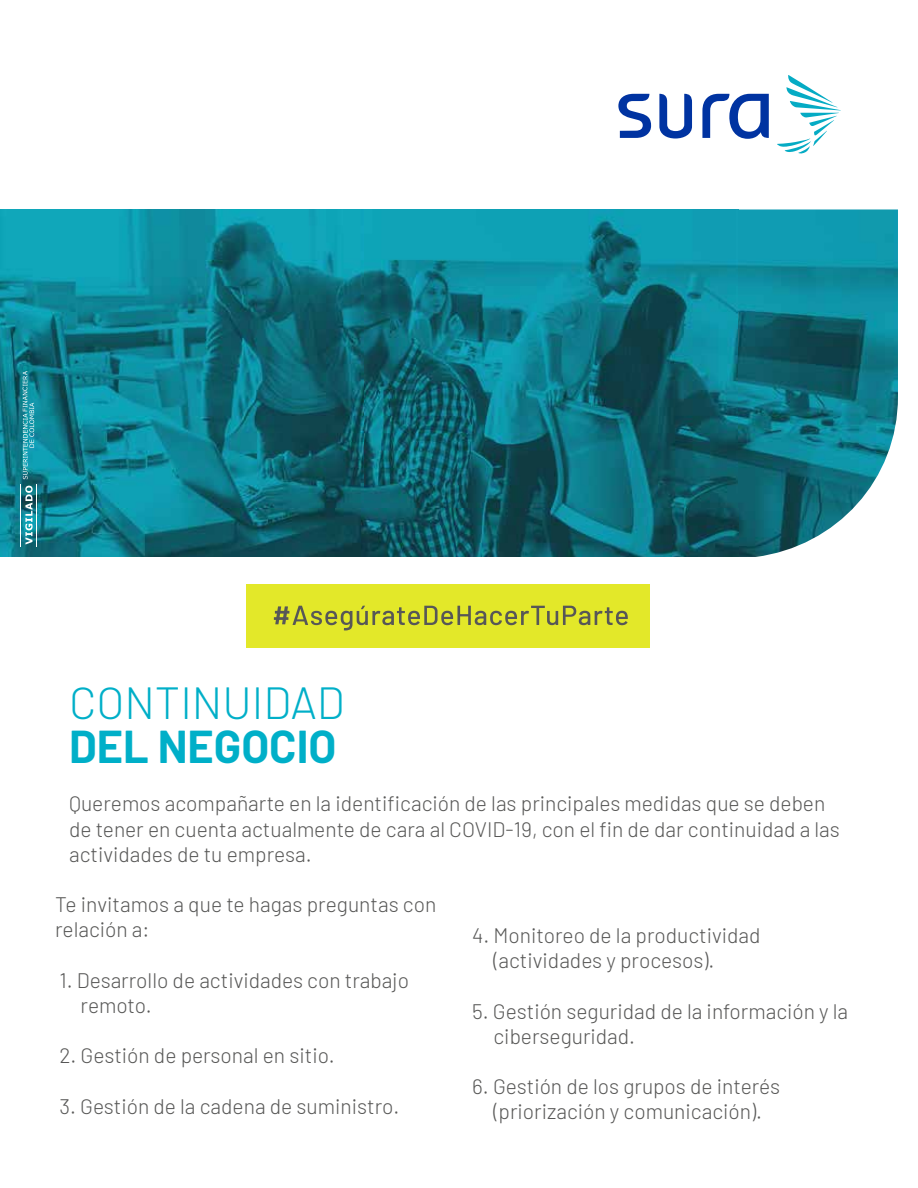
<style>
.page{position:relative;width:918px;height:1188px;background:#fff}
.page>*{position:absolute;margin:0;border:0;box-sizing:border-box;transform-origin:0 0}
.t1{font:300 45px "Barlow";color:#00afc8}
.t2{font:700 45px "Barlow";color:#00afc8}
.t3{font:300 21px/25.2px "Barlow";color:#575756}
</style>
<div class="page">
<svg style="left:618px;top:94px;width:151px;height:45px"></svg>
<svg style="left:777px;top:75px;width:64px;height:79px"></svg>
<div style="left:247px;top:585px;width:403px;height:63px;background:#e3e829"></div>
<svg style="left:274px;top:606px;width:354px;height:24px"></svg>
<img style="left:0;top:209px;width:898px;height:348px">
<svg style="left:25px;top:486px;width:8px;height:59px"></svg>
<hr style="left:20px;top:484px;width:1px;height:63px;background:#fff">
<hr style="left:36px;top:484px;width:1px;height:63px;background:#fff">
<svg style="left:23px;top:371px;width:11px;height:108px"></svg>
<h1 class="t1" style="left:69px;top:671px;width:277px">CONTINUIDAD</h1>
<h1 class="t2" style="left:69px;top:713px;width:269px">DEL NEGOCIO</h1>
<p class="t3" style="left:69px;top:790px;width:772px">Queremos acompañarte en la identificación de las principales medidas que se deben de tener en cuenta actualmente de cara al COVID-19, con el fin de dar continuidad a las actividades de tu empresa.</p>
<p class="t3" style="left:55px;top:890px;width:383px">Te invitamos a que te hagas preguntas con relación a:</p>
<p class="t3" style="left:81px;top:966px;width:330px;text-indent:-21px">1. Desarrollo de actividades con trabajo remoto.</p>
<p class="t3" style="left:59px;top:1042px;width:277px">2. Gestión de personal en sitio.</p>
<p class="t3" style="left:59px;top:1092px;width:341px">3. Gestión de la cadena de suministro.</p>
<p class="t3" style="left:493px;top:921px;width:269px;text-indent:-21px">4. Monitoreo de la productividad (actividades y procesos).</p>
<p class="t3" style="left:493px;top:997px;width:356px;text-indent:-21px">5. Gestión seguridad de la información y la ciberseguridad.</p>
<p class="t3" style="left:472px;top:1072px;width:310px;text-align:center">6. Gestión de los grupos de interés (priorización y comunicación).</p>
</div>
